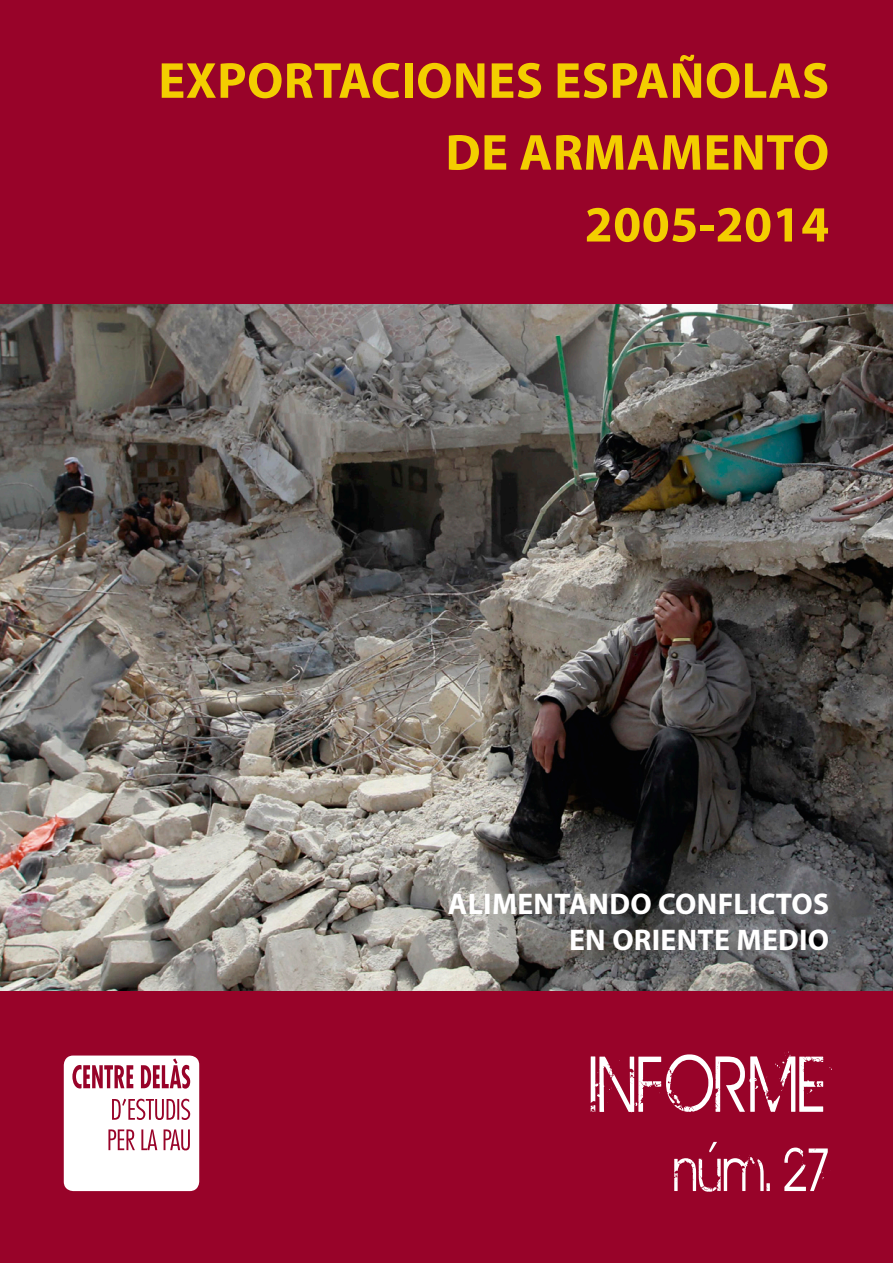
<style>
.page{position:relative;width:893px;height:1263px;background:#980329}
.page>*{position:absolute;margin:0;border:0;box-sizing:border-box;transform-origin:0 0}
.t1{font:86.4px "BIRTHOFAHERO";letter-spacing:.05em;color:#fff;scale:.83 1}
.t2{font:66.45px "BIRTHOFAHERO";color:#fff;scale:.81 1}
.t3{font:700 51px/71.8px "Myriad";letter-spacing:.01em;color:#f3ce00;text-align:right}
.t4{font:700 30px/36px "Myriad";letter-spacing:.01em;color:#fff;text-align:right}
</style>
<div class="page">
<img style="left:0;top:304px;width:893px;height:686px">
<svg style="left:64px;top:1055px;width:135px;height:136px;background:#efd9df"></svg>
<p class="t3" style="left:158px;top:47px;width:672px">EXPORTACIONES ESPAÑOLAS<br>DE ARMAMENTO<br>2005-2014</p>
<p class="t4" style="left:448px;top:887px;width:383px">ALIMENTANDO CONFLICTOS<br>EN ORIENTE MEDIO</p>
<h1 class="t1" style="left:589px;top:1037px;width:286px">INFORME</h1>
<h2 class="t2" style="left:674px;top:1133px;width:193px">núm. 27</h2>
</div>
